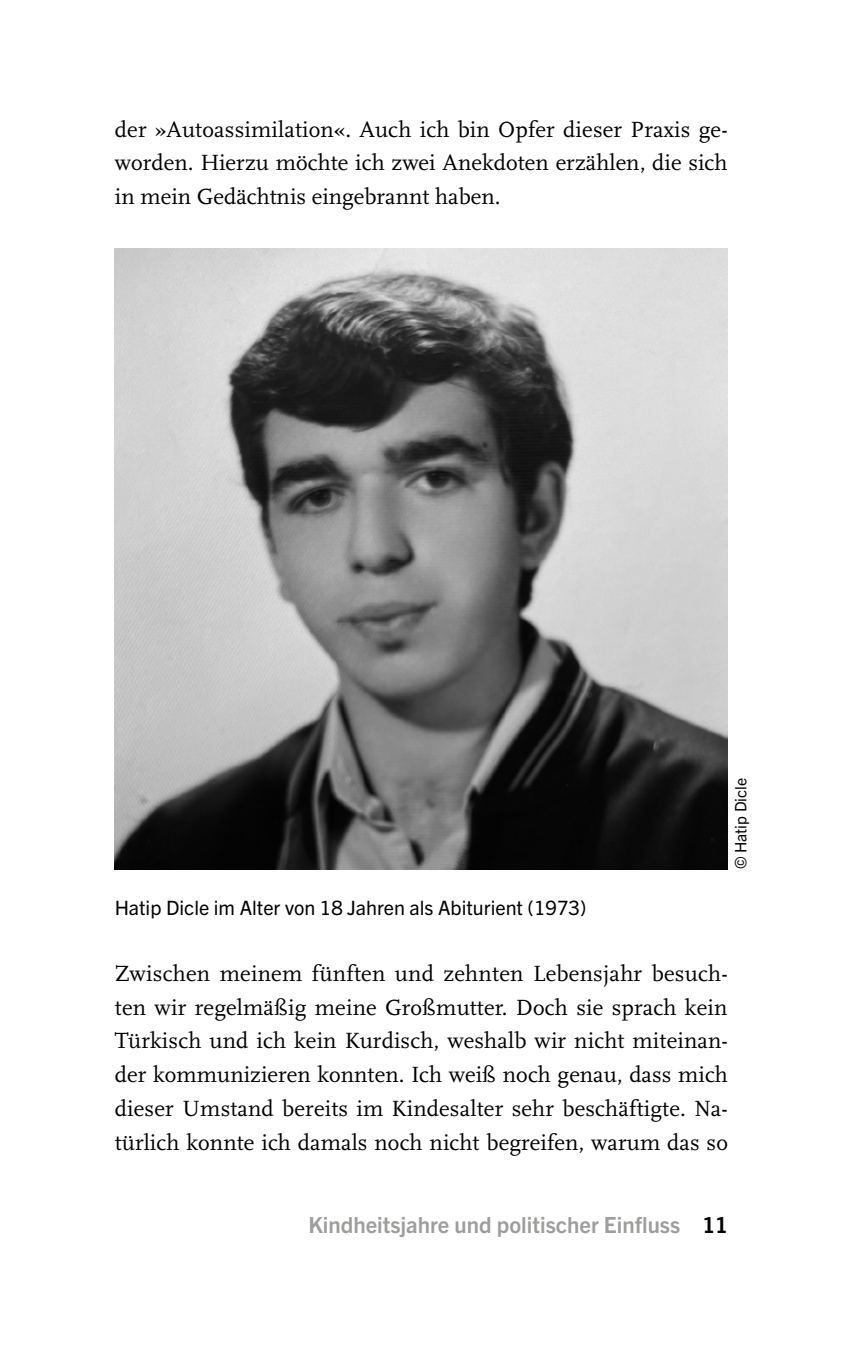
<style>
.page{position:relative;width:862px;height:1372px;background:#fff}
.page>*{position:absolute;margin:0;border:0;box-sizing:border-box;transform-origin:0 0}
.t1{font:22.95px/33.8px "Scala Pro";letter-spacing:.005em;color:#000;text-align:justify}
.t2{font:700 22.28px "Trade Gothic Next LT Pro";color:#9d9d9c}
.t3{font:19.8px "Trade Gothic Next LT Pro";color:#000}
.t4{font:15.75px "Trade Gothic Next LT Pro";color:#000}
.s1{color:#000}
</style>
<div class="page">
<img style="left:115px;top:248px;width:612px;height:621px">
<p class="t1" style="left:115px;top:112px;width:614px">der »Autoassimilation«. Auch ich bin Opfer dieser Praxis ge&shy;worden. Hierzu möchte ich zwei Anekdoten erzählen, die sich in mein Gedächtnis eingebrannt haben.</p>
<p class="t3" style="left:115px;top:893px;width:472px">Hatip Dicle im Alter von 18 Jahren als Abiturient (1973)</p>
<p class="t4" style="left:729px;top:869px;width:93px;rotate:-90deg">© Hatip Dicle</p>
<p class="t1" style="left:115px;top:956px;width:614px">Zwischen meinem fünften und zehnten Lebensjahr besuch&shy;ten wir regelmäßig meine Großmutter. Doch sie sprach kein Türkisch und ich kein Kurdisch, weshalb wir nicht miteinan&shy;der kommunizieren konnten. Ich weiß noch genau, dass mich dieser Umstand bereits im Kindesalter sehr beschäftigte. Na&shy;türlich konnte ich damals noch nicht begreifen, warum das so</p>
<p class="t2" style="left:308px;top:1209px;width:421px">Kindheitsjahre und politischer Einfluss <span class="s1">11</span></p>
</div>
